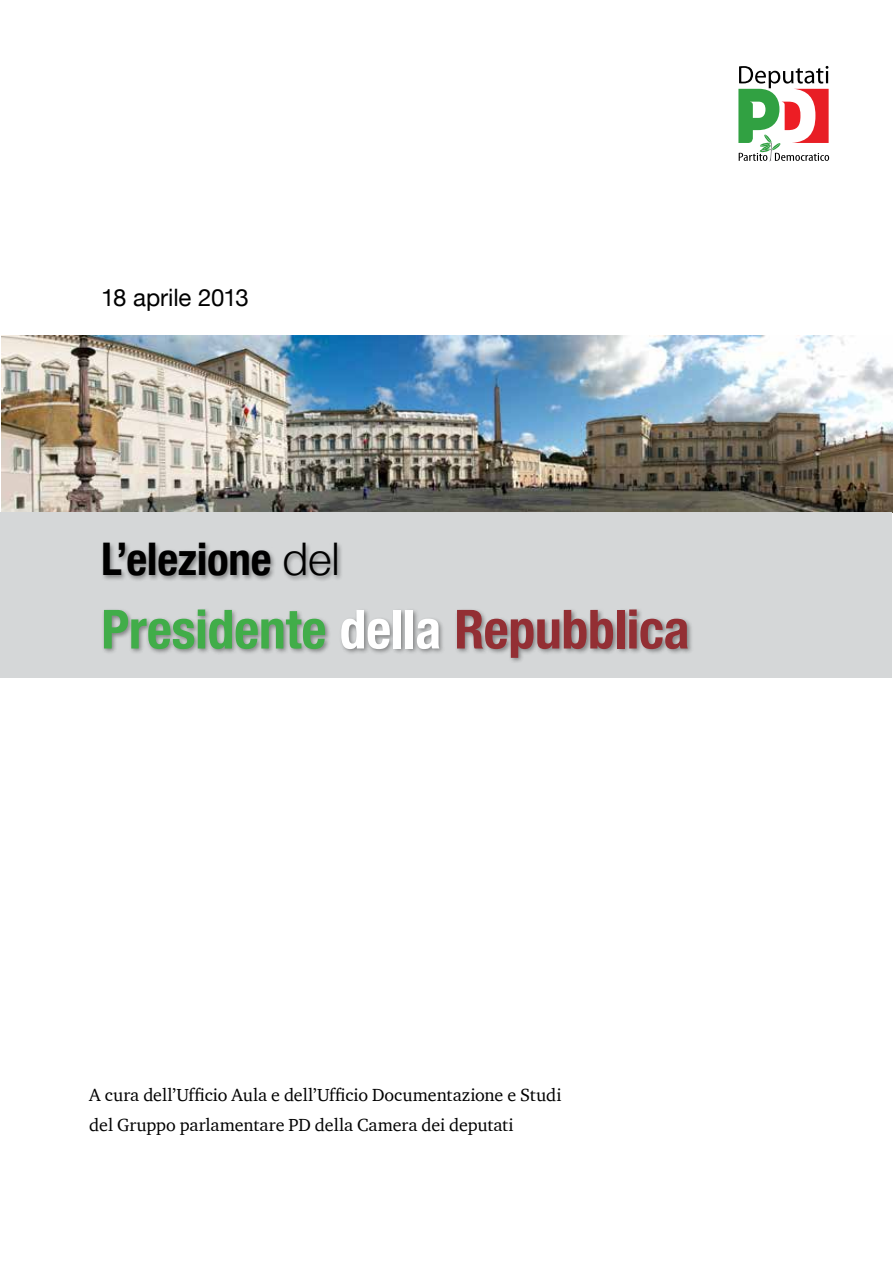
<style>
.page{position:relative;width:893px;height:1263px;background:#fff}
.page>*{position:absolute;margin:0;border:0;box-sizing:border-box;transform-origin:0 0}
.t1{font:700 condensed 54px "Helvetica Neue";letter-spacing:-.01em;color:#41ad49}
.t2{font:700 condensed 45px "Helvetica Neue";letter-spacing:-.005em;color:#000}
.t3{font:24px "Helvetica Neue";letter-spacing:-.01em;color:#000}
.t4{font:18px/30.2px "Charter ITC";color:#000}
.s1{font-weight:300;font-stretch:normal}
.s2{color:#fff}
.s3{color:#932f34}
</style>
<div class="page">
<img style="left:2px;top:336px;width:891px;height:176px">
<div style="left:1px;top:512px;width:891px;height:166px;background:#d5d7d8"></div>
<div style="left:101px;top:541px;width:593px;height:123px;background:#000;opacity:.4"></div>
<svg style="left:738px;top:66px;width:91px;height:96px"></svg>
<h3 class="t3" style="left:101px;top:277px;width:149px">18 aprile 2013</h3>
<h2 class="t2" style="left:101px;top:522px;width:240px">L’elezione <span class="s1">del</span></h2>
<h1 class="t1" style="left:101px;top:584px;width:590px">Presidente <span class="s2">della</span> <span class="s3">Repubblica</span></h1>
<p class="t4" style="left:89px;top:1079px;width:474px">A cura dell’Ufficio Aula e dell’Ufficio Documentazione e Studi del Gruppo parlamentare PD della Camera dei deputati</p>
</div>
